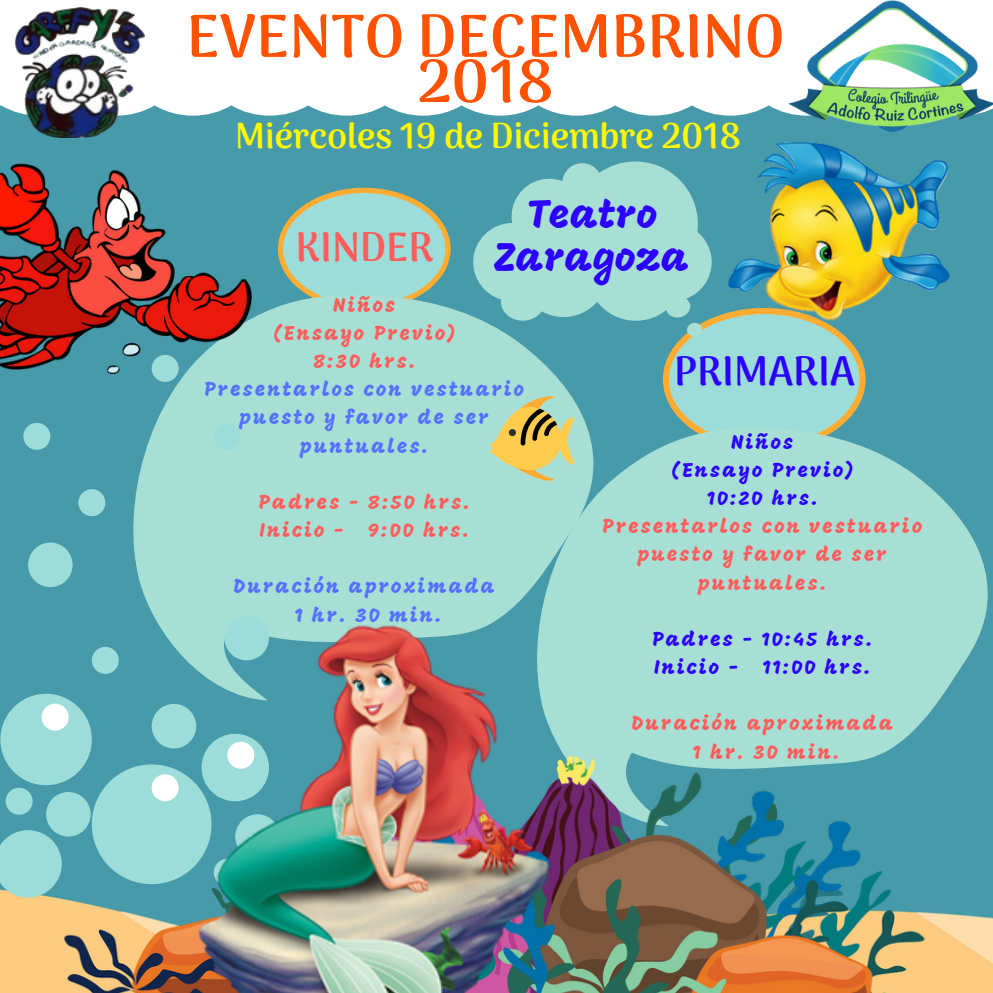
<style>
.page{position:relative;width:993px;height:993px;background:#fff}
.page>*{position:absolute;margin:0;border:0;box-sizing:border-box;transform-origin:0 0}
.t1{font:800 60.5px/45px "Arima Madurai";color:#ff5200;text-align:center}
.t2{font:40.25px/43.2px "Mogra";color:#2b00ff;text-align:center}
.t3{font:800 40.25px "Arima Madurai";color:#2b00ff}
.t4{font:800 40.25px "Arima Madurai";color:#ff5c5c}
.t5{font:800 35.25px "Arima Madurai";color:#fff802}
.t6{font:20.25px/28.2px "Mogra";letter-spacing:.1em;color:#ff5c5c;text-align:center}
.t7{font:20.25px/28.2px "Mogra";letter-spacing:.1em;color:#5271ff;text-align:center}
.t8{font:20.25px/28.2px "Mogra";letter-spacing:.1em;color:#2b00ff;text-align:center}
</style>
<div class="page">
<svg style="left:0;top:105px;width:992px;height:37px"></svg>
<div style="left:0;top:142px;width:992px;height:850px;background:#479aa9"></div>
<svg style="left:278px;top:188px;width:172px;height:107px"></svg>
<div style="left:133px;top:295px;width:404px;height:361px;background:#a8dfd5"></div>
<svg style="left:537px;top:447px;width:450px;height:307px;background:#9dd7d0"></svg>
<img style="left:0;top:754px;width:992px;height:238px">
<div style="left:92px;top:764px;width:119px;height:119px;background:#9cddd9;border-radius:50%"></div>
<div style="left:0;top:693px;width:92px;height:92px;background:#9cddd9;border-radius:50%"></div>
<svg style="left:0;top:829px;width:62px;height:68px;background:#91d2cf"></svg>
<div style="left:46px;top:791px;width:45px;height:45px;background:#9cddd9;border-radius:50%"></div>
<div style="left:152px;top:703px;width:44px;height:45px;background:#9cddd9;border-radius:50%"></div>
<div style="left:28px;top:542px;width:45px;height:45px;background:#9cddd9;border-radius:50%"></div>
<div style="left:214px;top:422px;width:27px;height:27px;background:#9cddd9;border-radius:50%"></div>
<div style="left:6px;top:787px;width:27px;height:27px;background:#9cddd9;border-radius:50%"></div>
<div style="left:78px;top:489px;width:27px;height:27px;background:#9cddd9;border-radius:50%"></div>
<div style="left:23px;top:422px;width:27px;height:27px;background:#9cddd9;border-radius:50%"></div>
<div style="left:152px;top:355px;width:27px;height:27px;background:#9cddd9;border-radius:50%"></div>
<div style="left:92px;top:646px;width:27px;height:27px;background:#9cddd9;border-radius:50%"></div>
<div style="left:152px;top:774px;width:27px;height:27px;background:#fff;border-radius:50%"></div>
<div style="left:42px;top:703px;width:27px;height:27px;background:#fff;border-radius:50%"></div>
<img style="left:182px;top:614px;width:390px;height:378px">
<img style="left:726px;top:139px;width:225px;height:163px">
<img style="left:0;top:163px;width:251px;height:210px">
<img style="left:788px;top:0;width:204px;height:131px">
<img style="left:15px;top:8px;width:129px;height:129px">
<svg style="left:473px;top:161px;width:392px;height:319px"></svg>
<h1 class="t1" style="left:186px;top:13px;width:599px">EVENTO DECEMBRINO<br>2018</h1>
<h3 class="t5" style="left:235px;top:115px;width:507px">Miércoles 19 de Diciembre 2018</h3>
<h2 class="t4" style="left:295px;top:223px;width:139px">KINDER</h2>
<h2 class="t2" style="left:494px;top:196px;width:197px">Teatro<br>Zaragoza</h2>
<p class="t6" style="left:273px;top:292px;width:183px">Niños<br>(Ensayo Previo)<br>8:30 hrs.</p>
<p class="t7" style="left:204px;top:377px;width:321px">Presentarlos con vestuario puesto y favor de ser puntuales.</p>
<p class="t6" style="left:258px;top:489px;width:213px;text-align:left">Padres - 8:50 hrs.<br>Inicio - 9:00 hrs.</p>
<p class="t7" style="left:233px;top:574px;width:263px">Duración aproximada<br>1 hr. 30 min.</p>
<h2 class="t3" style="left:673px;top:347px;width:182px">PRIMARIA</h2>
<p class="t8" style="left:671px;top:429px;width:183px">Niños<br>(Ensayo Previo)<br>10:20 hrs.</p>
<p class="t6" style="left:602px;top:514px;width:321px">Presentarlos con vestuario puesto y favor de ser puntuales.</p>
<p class="t8" style="left:652px;top:626px;width:222px;text-align:left">Padres - 10:45 hrs.<br>Inicio - 11:00 hrs.</p>
<p class="t6" style="left:631px;top:711px;width:263px">Duración aproximada<br>1 hr. 30 min.</p>
</div>
